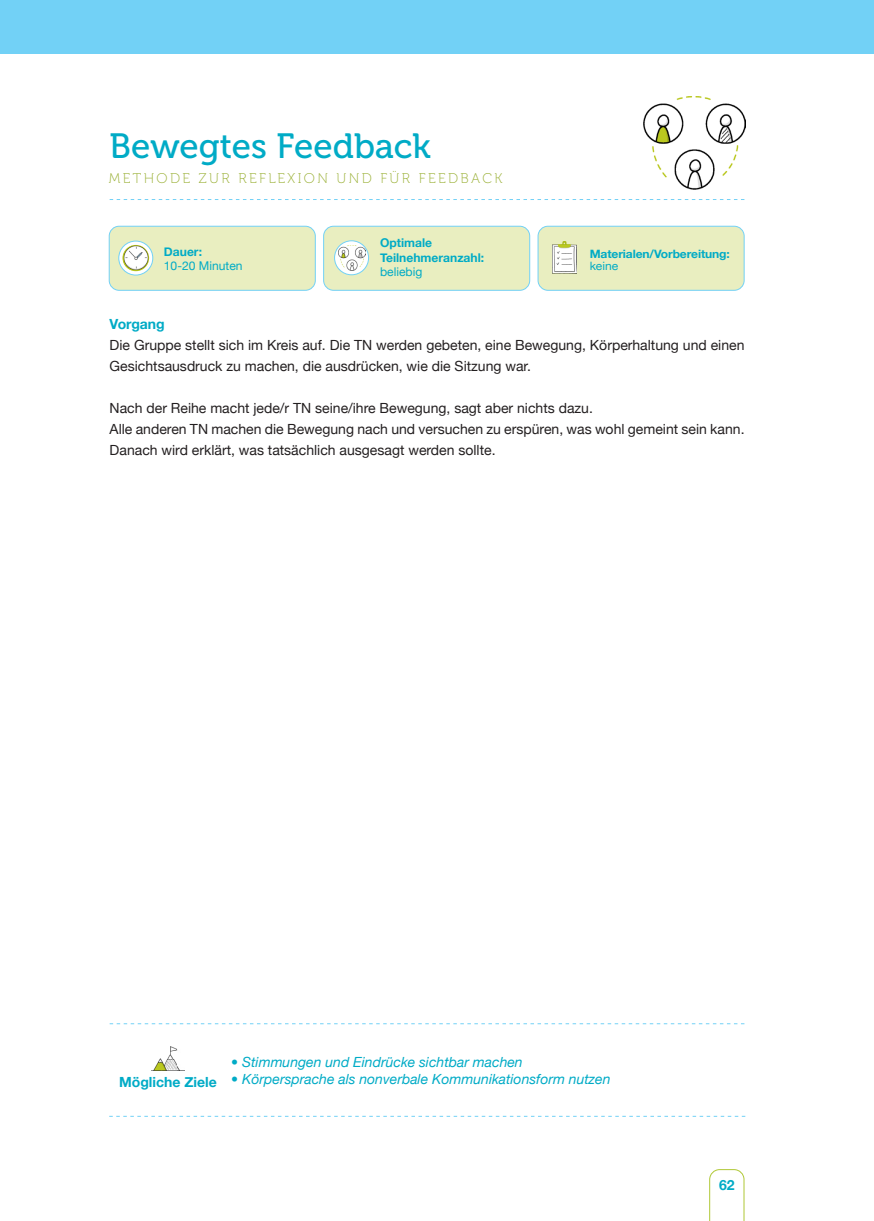
<style>
.page{position:relative;width:874px;height:1221px;background:#fff}
.page>*{position:absolute;margin:0;border:0;box-sizing:border-box;transform-origin:0 0}
.t1{font:35px "Museo 500";color:#00abc6}
.t2{font:14px/21px "Helvetica Neue";color:#231f20}
.t3{font:italic 14px "Helvetica Neue";color:#00abc6}
.t4{font:14px "Museo 100";letter-spacing:.17em;color:#95ac2c}
.t5{font:700 14px "Helvetica Neue";color:#00abc6}
.t6{font:700 12.08px "Helvetica Neue";color:#00abc6}
.t7{font:12.08px "Helvetica Neue";color:#00abc6}
.t8{font:700 11.55px "Helvetica Neue";letter-spacing:-.01em;color:#00abc6;scale:1.05 1}
.t9{font:11.55px "Helvetica Neue";color:#00abc6;scale:1.05 1}
</style>
<div class="page">
<svg style="left:709px;top:1169px;width:35px;height:51px"></svg>
<div style="left:0;top:0;width:873px;height:53px;background:#72d1f6"></div>
<svg style="left:110px;top:199px;width:634px;height:1px"></svg>
<div style="left:109px;top:226px;width:206px;height:64px;background:#e9eec0;border-radius:10px"></div>
<div style="left:109px;top:226px;width:206px;height:65px;border:1px solid #72d1f6;border-radius:10px"></div>
<div style="left:323px;top:226px;width:206px;height:64px;background:#e9eec0;border-radius:10px"></div>
<div style="left:323px;top:226px;width:207px;height:65px;border:1px solid #72d1f6;border-radius:10px"></div>
<div style="left:537px;top:226px;width:206px;height:64px;background:#e9eec0;border-radius:10px"></div>
<div style="left:537px;top:226px;width:207px;height:65px;border:1px solid #72d1f6;border-radius:10px"></div>
<svg style="left:119px;top:241px;width:34px;height:34px"></svg>
<div style="left:118px;top:241px;width:35px;height:34px;border:1px solid #72d1f6;border-radius:50%"></div>
<svg style="left:334px;top:241px;width:34px;height:34px"></svg>
<div style="left:334px;top:240px;width:35px;height:35px;border:1px solid #72d1f6;border-radius:50%"></div>
<img style="left:122px;top:245px;width:27px;height:26px;border-radius:13px">
<img style="left:552px;top:241px;width:24px;height:32px">
<img style="left:338px;top:246px;width:27px;height:25px">
<svg style="left:109px;top:1115px;width:636px;height:1px"></svg>
<img style="left:153px;top:1058px;width:24px;height:12px">
<svg style="left:168px;top:1046px;width:10px;height:12px"></svg>
<svg style="left:110px;top:1023px;width:634px;height:1px"></svg>
<img style="left:643px;top:97px;width:102px;height:92px">
<p class="t1" style="left:110px;top:127px;width:322px">Bewegtes Feedback</p>
<p class="t4" style="left:109px;top:171px;width:395px">METHODE ZUR REFLEXION UND FÜR FEEDBACK</p>
<p class="t6" style="left:164px;top:242px;width:40px">Dauer:</p>
<p class="t7" style="left:164px;top:257px;width:80px">10-20 Minuten</p>
<p class="t6" style="left:380px;top:233px;width:54px">Optimale</p>
<p class="t6" style="left:380px;top:248px;width:106px">Teilnehmeranzahl:</p>
<p class="t7" style="left:380px;top:263px;width:44px">beliebig</p>
<p class="t8" style="left:589px;top:245px;width:135px">Materialen/Vorbereitung:</p>
<p class="t9" style="left:589px;top:257px;width:29px">keine</p>
<p class="t5" style="left:110px;top:313px;width:57px">Vorgang</p>
<p class="t2" style="left:110px;top:335px;width:636px">Die Gruppe stellt sich im Kreis auf. Die TN werden gebeten, eine Bewegung, Körperhaltung und einen<br>Gesichtsausdruck zu machen, die ausdrücken, wie die Sitzung war.</p>
<p class="t2" style="left:110px;top:398px;width:484px">Nach der Reihe macht jede/r TN seine/ihre Bewegung, sagt aber nichts dazu.</p>
<p class="t2" style="left:110px;top:419px;width:636px">Alle anderen TN machen die Bewegung nach und versuchen zu erspüren, was wohl gemeint sein kann.<br>Danach wird erklärt, was tatsächlich ausgesagt werden sollte.</p>
<p class="t5" style="left:119px;top:1071px;width:99px">Mögliche Ziele</p>
<p class="t3" style="left:231px;top:1052px;width:293px">• Stimmungen und Eindrücke sichtbar machen</p>
<p class="t3" style="left:231px;top:1069px;width:380px">• Körpersprache als nonverbale Kommunikationsform nutzen</p>
<p class="t5" style="left:718px;top:1173px;width:17px">62</p>
</div>
